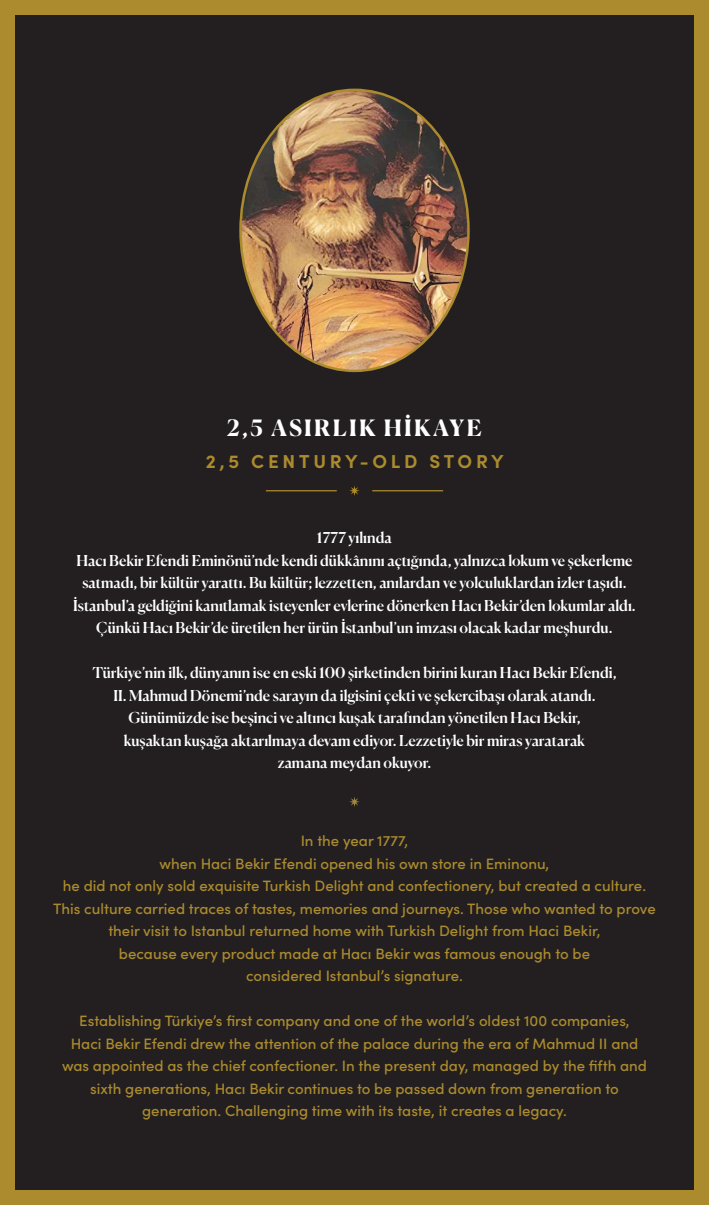
<style>
.page{position:relative;width:709px;height:1205px;background:#fff}
.page>*{position:absolute;margin:0;border:0;box-sizing:border-box;transform-origin:0 0}
.t1{font:700 22.5px "Canela";letter-spacing:.1em;color:#fff}
.t2{font:700 18.75px "Sofia Pro";letter-spacing:.2em;color:#ab8b2e}
.t3{font:500 15px/22.5px "Sofia Pro";color:#ab8b2e;text-align:center}
.t4{font:500 15px/22.5px "Canela";letter-spacing:-.005em;color:#fff;text-align:center}
</style>
<div class="page">
<div style="left:8px;top:8px;width:693px;height:1189px;background:#231f20"></div>
<div style="left:0;top:0;width:709px;height:1205px;border:15px solid #ab8b2e"></div>
<img style="left:240px;top:90px;width:228px;height:281px">
<svg style="left:349px;top:797px;width:11px;height:10px"></svg>
<hr style="left:372px;top:490px;width:71px;height:1px;background:#ab8b2e">
<hr style="left:266px;top:490px;width:71px;height:1px;background:#ab8b2e">
<svg style="left:349px;top:486px;width:11px;height:10px"></svg>
<h1 class="t1" style="left:227px;top:411px;width:256px">2,5 ASIRLIK HİKAYE</h1>
<p class="t2" style="left:206px;top:447px;width:299px">2,5 CENTURY-OLD STORY</p>
<p class="t4" style="left:73px;top:525px;width:564px">1777 yılında<br>Hacı Bekir Efendi Eminönü’nde kendi dükkânını açtığında, yalnızca lokum ve şekerleme satmadı, bir kültür yarattı. Bu kültür; lezzetten, anılardan ve yolculuklardan izler taşıdı.<br>İstanbul’a geldiğini kanıtlamak isteyenler evlerine dönerken Hacı Bekir’den lokumlar aldı.<br>Çünkü Hacı Bekir’de üretilen her ürün İstanbul’un imzası olacak kadar meşhurdu.</p>
<p class="t4" style="left:92px;top:660px;width:526px">Türkiye’nin ilk, dünyanın ise en eski 100 şirketinden birini kuran Hacı Bekir Efendi, II. Mahmud Dönemi’nde sarayın da ilgisini çekti ve şekercibaşı olarak atandı.<br>Günümüzde ise beşinci ve altıncı kuşak tarafından yönetilen Hacı Bekir,<br>kuşaktan kuşağa aktarılmaya devam ediyor. Lezzetiyle bir miras yaratarak<br>zamana meydan okuyor.</p>
<p class="t3" style="left:53px;top:829px;width:604px">In the year 1777,<br>when Haci Bekir Efendi opened his own store in Eminonu,<br>he did not only sold exquisite Turkish Delight and confectionery, but created a culture.<br>This culture carried traces of tastes, memories and journeys. Those who wanted to prove their visit to Istanbul returned home with Turkish Delight from Haci Bekir,<br>because every product made at Hacı Bekir was famous enough to be<br>considered Istanbul’s signature.</p>
<p class="t3" style="left:62px;top:1009px;width:586px">Establishing Türkiye’s first company and one of the world’s oldest 100 companies, Haci Bekir Efendi drew the attention of the palace during the era of Mahmud II and was appointed as the chief confectioner. In the present day, managed by the fifth and sixth generations, Hacı Bekir continues to be passed down from generation to generation. Challenging time with its taste, it creates a legacy.</p>
</div>
